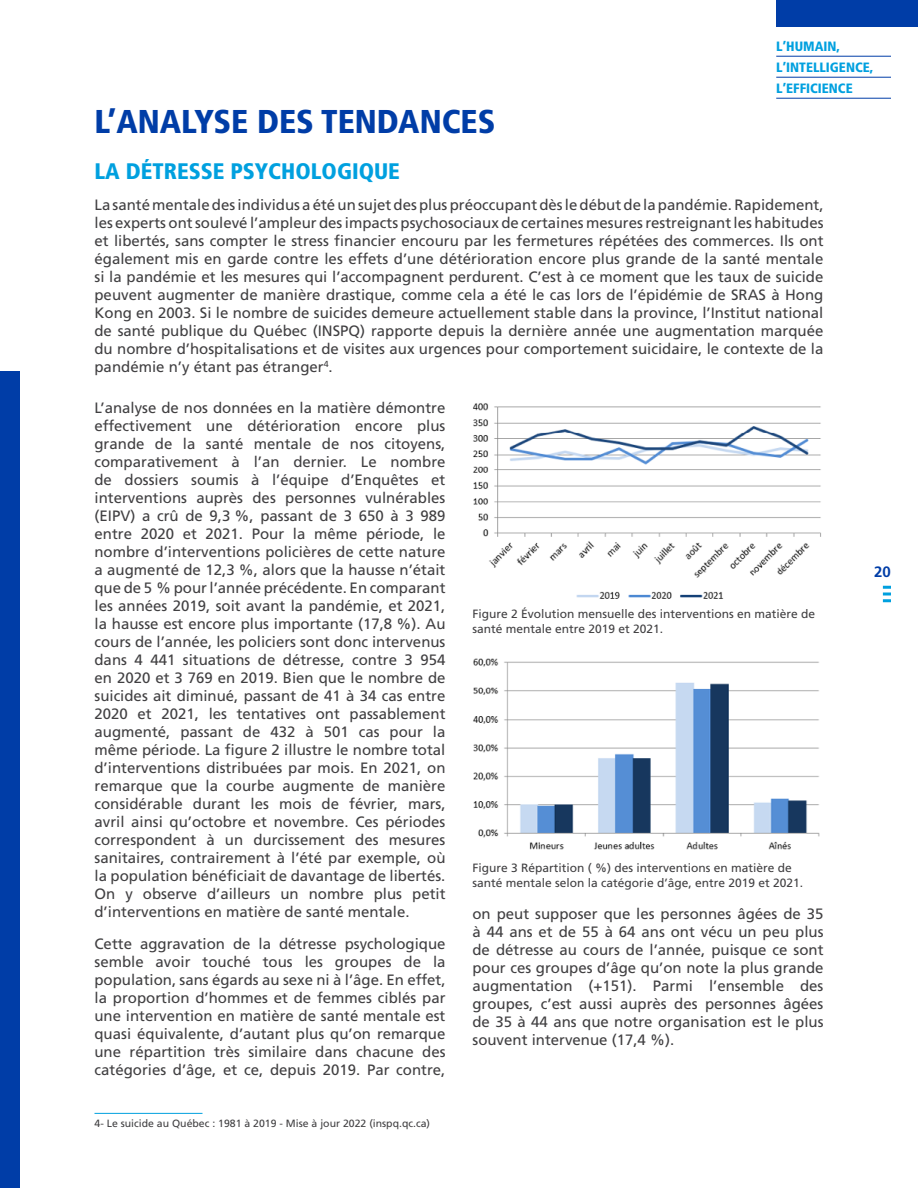
<style>
.page{position:relative;width:918px;height:1188px;background:#fff}
.page>*{position:absolute;margin:0;border:0;box-sizing:border-box;transform-origin:0 0}
.t1{font:900 condensed 33px "Frutiger";color:#003da7}
.t2{font:900 condensed 22.5px "Frutiger";color:#00a0df}
.t3{font:15px/18px "Frutiger";color:#414042;text-align:justify}
.t4{font:700 15px "Frutiger";color:#003da7}
.t5{font:900 condensed 13.5px/21px "Frutiger";color:#00a0df}
.t6{font:12px/15px "Frutiger";color:#414042}
.t7{font:10.5px "Frutiger";color:#414042}
</style>
<div class="page">
<hr style="left:776px;top:56px;width:115px;height:1px;background:#003da7">
<hr style="left:776px;top:77px;width:115px;height:1px;background:#003da7">
<hr style="left:776px;top:98px;width:115px;height:1px;background:#003da7">
<svg style="left:883px;top:586px;width:8px;height:16px"></svg>
<div style="left:776px;top:0;width:142px;height:27px;background:#003da7"></div>
<div style="left:0;top:371px;width:20px;height:817px;background:#003da7"></div>
<img style="left:473px;top:403px;width:348px;height:196px">
<img style="left:473px;top:658px;width:347px;height:192px">
<hr style="left:94px;top:1113px;width:108px;height:1px;background:#00a0df">
<h1 class="t1" style="left:94px;top:101px;width:402px">L’ANALYSE DES TENDANCES</h1>
<p class="t5" style="left:776px;top:35px;width:99px">L’HUMAIN,<br>L’INTELLIGENCE,<br>L’EFFICIENCE</p>
<h2 class="t2" style="left:94px;top:158px;width:307px">LA DÉTRESSE PSYCHOLOGIQUE</h2>
<p class="t3" style="left:94px;top:196px;width:731px">La santé mentale des individus a été un sujet des plus préoccupant dès le début de la pandémie. Rapidement, les experts ont soulevé l’ampleur des impacts psychosociaux de certaines mesures restreignant les habitudes et libertés, sans compter le stress financier encouru par les fermetures répétées des commerces. Ils ont également mis en garde contre les effets d’une détérioration encore plus grande de la santé mentale si la pandémie et les mesures qui l’accompagnent perdurent. C’est à ce moment que les taux de suicide peuvent augmenter de manière drastique, comme cela a été le cas lors de l’épidémie de SRAS à Hong Kong en 2003. Si le nombre de suicides demeure actuellement stable dans la province, l’Institut national de santé publique du Québec (INSPQ) rapporte depuis la dernière année une augmentation marquée du nombre d’hospitalisations et de visites aux urgences pour comportement suicidaire, le contexte de la pandémie n’y étant pas étranger<sup>4</sup>.</p>
<p class="t3" style="left:95px;top:399px;width:353px">L’analyse de nos données en la matière démontre effectivement une détérioration encore plus grande de la santé mentale de nos citoyens, comparativement à l’an dernier. Le nombre de dossiers soumis à l’équipe d’Enquêtes et interventions auprès des personnes vulnérables (EIPV) a crû de 9,3 %, passant de 3 650 à 3 989 entre 2020 et 2021. Pour la même période, le nombre d’interventions policières de cette nature a augmenté de 12,3 %, alors que la hausse n’était que de 5 % pour l’année précédente. En comparant les années 2019, soit avant la pandémie, et 2021, la hausse est encore plus importante (17,8 %). Au cours de l’année, les policiers sont donc intervenus dans 4 441 situations de détresse, contre 3 954 en 2020 et 3 769 en 2019. Bien que le nombre de suicides ait diminué, passant de 41 à 34 cas entre 2020 et 2021, les tentatives ont passablement augmenté, passant de 432 à 501 cas pour la même période. La figure 2 illustre le nombre total d’interventions distribuées par mois. En 2021, on remarque que la courbe augmente de manière considérable durant les mois de février, mars, avril ainsi qu’octobre et novembre. Ces périodes correspondent à un durcissement des mesures sanitaires, contrairement à l’été par exemple, où la population bénéficiait de davantage de libertés.<br>On y observe d’ailleurs un nombre plus petit d’interventions en matière de santé mentale.</p>
<p class="t3" style="left:95px;top:934px;width:353px">Cette aggravation de la détresse psychologique semble avoir touché tous les groupes de la population, sans égards au sexe ni à l’âge. En effet, la proportion d’hommes et de femmes ciblés par une intervention en matière de santé mentale est quasi équivalente, d’autant plus qu’on remarque une répartition très similaire dans chacune des catégories d’âge, et ce, depuis 2019. Par contre,</p>
<p class="t6" style="left:472px;top:606px;width:344px">Figure 2 Évolution mensuelle des interventions en matière de santé mentale entre 2019 et 2021.</p>
<p class="t6" style="left:472px;top:860px;width:332px">Figure 3 Répartition ( %) des interventions en matière de santé mentale selon la catégorie d’âge, entre 2019 et 2021.</p>
<p class="t3" style="left:473px;top:905px;width:353px">on peut supposer que les personnes âgées de 35 à 44 ans et de 55 à 64 ans ont vécu un peu plus de détresse au cours de l’année, puisque ce sont pour ces groupes d’âge qu’on note la plus grande augmentation (+151). Parmi l’ensemble des groupes, c’est aussi auprès des personnes âgées de 35 à 44 ans que notre organisation est le plus souvent intervenue (17,4 %).</p>
<p class="t7" style="left:94px;top:1117px;width:337px">4- Le suicide au Québec : 1981 à 2019 - Mise à jour 2022 (inspq.qc.ca)</p>
<p class="t4" style="left:874px;top:563px;width:18px">20</p>
</div>
